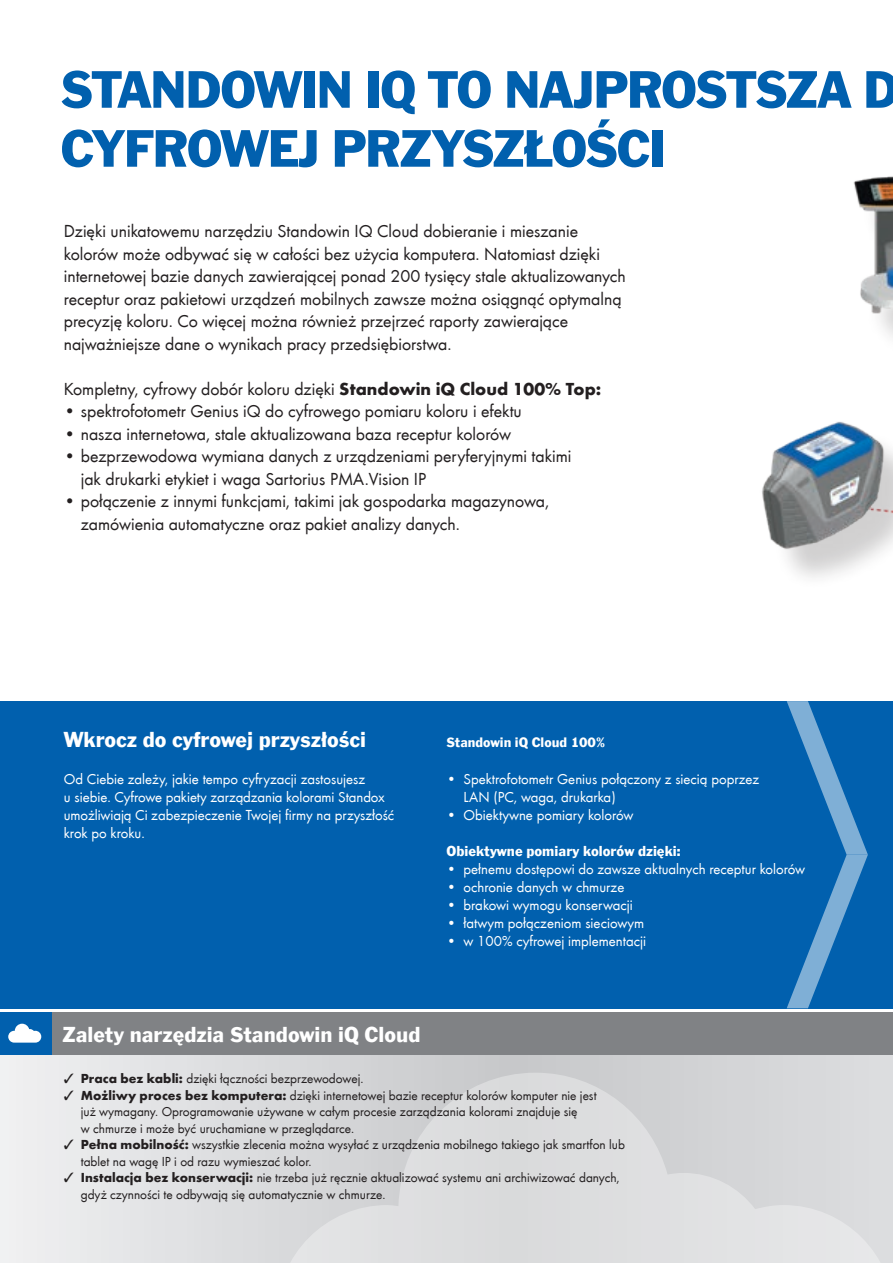
<style>
.page{position:relative;width:893px;height:1263px;background:#fff}
.page>*{position:absolute;margin:0;border:0;box-sizing:border-box;transform-origin:0 0}
.t1{font:54.75px/58.9px "Standox Franklin Gothic";letter-spacing:-.03em;color:#0160ae}
.t2{font:22.5px "Standox Franklin Gothic";color:#fff}
.t3{font:18px/22.5px "Standox Futura";color:#231f20}
.t4{font:15px/18.1px "Standox Futura";color:#fff}
.t5{font:15px "Standox Franklin Gothic";color:#fff}
.t6{font:14.25px "Standox Franklin Gothic";color:#fff}
.t7{font:13.5px/16.5px "Standox Futura";color:#231f20}
.s1{font-weight:700}
</style>
<div class="page">
<div style="left:0;top:1037px;width:893px;height:226px;background:linear-gradient(to right,#e2e3e5,#cbcccf)"></div>
<div style="left:0;top:1012px;width:893px;height:43px;background:#808285"></div>
<div style="left:0;top:1012px;width:51px;height:43px;background:#0160ae"></div>
<svg style="left:8px;top:1024px;width:33px;height:18px"></svg>
<svg style="left:277px;top:1073px;width:616px;height:190px;background:#d9dadb"></svg>
<div style="left:0;top:701px;width:893px;height:307px;background:#0160ae"></div>
<svg style="left:787px;top:701px;width:81px;height:307px"></svg>
<img style="left:762px;top:176px;width:131px;height:402px">
<h1 class="t1" style="left:60px;top:61px;width:840px">STANDOWIN IQ TO NAJPROSTSZA D<br>CYFROWEJ PRZYSZŁOŚCI</h1>
<p class="t3" style="left:64px;top:219px;width:564px">Dzięki unikatowemu narzędziu Standowin IQ Cloud dobieranie i mieszanie kolorów może odbywać się w całości bez użycia komputera. Natomiast dzięki internetowej bazie danych zawierającej ponad 200 tysięcy stale aktualizowanych receptur oraz pakietowi urządzeń mobilnych zawsze można osiągnąć optymalną precyzję koloru. Co więcej można również przejrzeć raporty zawierające najważniejsze dane o wynikach pracy przedsiębiorstwa.</p>
<p class="t3" style="left:64px;top:376px;width:539px">Kompletny, cyfrowy dobór koloru dzięki <span class="s1">Standowin iQ Cloud 100% Top:</span></p>
<p class="t3" style="left:64px;top:399px;width:460px">• spektrofotometr Genius iQ do cyfrowego pomiaru koloru i efektu</p>
<p class="t3" style="left:64px;top:421px;width:449px">• nasza internetowa, stale aktualizowana baza receptur kolorów</p>
<p class="t3" style="left:81px;top:444px;width:492px;text-indent:-17px">• bezprzewodowa wymiana danych z urządzeniami peryferyjnymi takimi jak drukarki etykiet i waga Sartorius PMA.Vision IP</p>
<p class="t3" style="left:81px;top:489px;width:470px;text-indent:-17px">• połączenie z innymi funkcjami, takimi jak gospodarka magazynowa, zamówienia automatyczne oraz pakiet analizy danych.</p>
<p class="t2" style="left:64px;top:727px;width:304px">Wkrocz do cyfrowej przyszłości</p>
<p class="t4" style="left:64px;top:769px;width:332px">Od Ciebie zależy, jakie tempo cyfryzacji zastosujesz<br>u siebie. Cyfrowe pakiety zarządzania kolorami Standox umożliwiają Ci zabezpieczenie Twojej firmy na przyszłość krok po kroku.</p>
<p class="t6" style="left:446px;top:734px;width:160px">Standowin iQ Cloud 100%</p>
<p class="t4" style="left:463px;top:769px;width:297px;text-indent:-17px">• Spektrofotometr Genius połączony z siecią poprzez<br>LAN (PC, waga, drukarka)</p>
<p class="t4" style="left:446px;top:805px;width:188px">• Obiektywne pomiary kolorów</p>
<p class="t5" style="left:446px;top:842px;width:235px">Obiektywne pomiary kolorów dzięki:</p>
<p class="t4" style="left:446px;top:859px;width:360px">• pełnemu dostępowi do zawsze aktualnych receptur kolorów</p>
<p class="t4" style="left:446px;top:877px;width:179px">• ochronie danych w chmurze</p>
<p class="t4" style="left:446px;top:895px;width:188px">• brakowi wymogu konserwacji</p>
<p class="t4" style="left:446px;top:913px;width:199px">• łatwym połączeniom sieciowym</p>
<p class="t4" style="left:446px;top:931px;width:201px">• w 100% cyfrowej implementacji</p>
<p class="t2" style="left:63px;top:1022px;width:360px">Zalety narzędzia Standowin iQ Cloud</p>
<p class="t7" style="left:64px;top:1070px;width:301px">✓ <span class="s1">Praca bez kabli:</span> dzięki łączności bezprzewodowej.</p>
<p class="t7" style="left:81px;top:1086px;width:517px;text-indent:-17px">✓ <span class="s1">Możliwy proces bez komputera:</span> dzięki internetowej bazie receptur kolorów komputer nie jest już wymagany. Oprogramowanie używane w całym procesie zarządzania kolorami znajduje się<br>w chmurze i może być uruchamiane w przeglądarce.</p>
<p class="t7" style="left:81px;top:1136px;width:546px;text-indent:-17px">✓ <span class="s1">Pełna mobilność:</span> wszystkie zlecenia można wysyłać z urządzenia mobilnego takiego jak smartfon lub tablet na wagę IP i od razu wymieszać kolor.</p>
<p class="t7" style="left:81px;top:1169px;width:540px;text-indent:-17px">✓ <span class="s1">Instalacja bez konserwacji:</span> nie trzeba już ręcznie aktualizować systemu ani archiwizować danych, gdyż czynności te odbywają się automatycznie w chmurze.</p>
</div>
